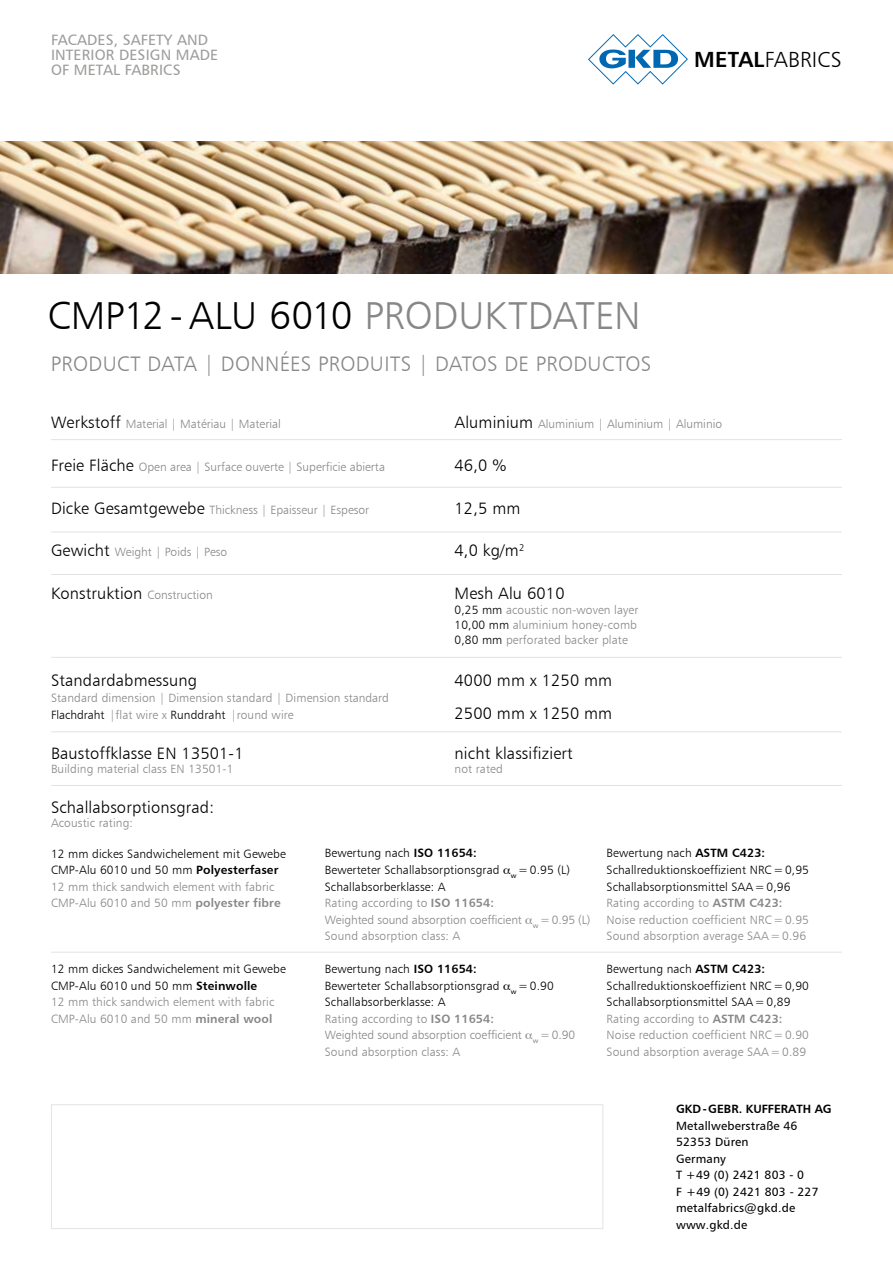
<style>
.page{position:relative;width:893px;height:1263px;background:#fff}
.page>*{position:absolute;margin:0;border:0;box-sizing:border-box;transform-origin:0 0}
.t1{font:39px "Humanist 777 BT Light B";letter-spacing:-.005em;color:#000}
.t2{font:21.75px "Humanist 777 BT Light B";letter-spacing:.01em;color:#000}
.t3{font:21px "Humanist 777 BT Light B";letter-spacing:.01em;color:#878787}
.t4{font:16.5px "Humanist 777 BT Light B";letter-spacing:.01em;color:#000}
.t5{font:15px/15px "Humanist 777 BT Roman B";letter-spacing:.01em;color:#9d9d9c}
.t6{font:12px/16.5px "Humanist 777 BT Light B";letter-spacing:.01em;color:#878787}
.t7{font:12px/16.5px "Humanist 777 BT Light B";letter-spacing:.01em;color:#000}
.t8{font:12px/16.5px "Humanist 777 BT Roman B";letter-spacing:.015em;color:#000}
.t9{font:12px "Humanist 777 BT Bold B";color:#000}
.s1{font-family:"Humanist 777 BT Bold B"}
.s2{color:#878787}
.s3{font-size:16.5px;color:#000}
.s4{font-size:12px;color:#878787}
.s5{font-size:12px;color:#fff}
.s6{color:#000}
.s7{font-family:"Humanist 777 BT Bold B";color:#878787}
.s8{font-family:"Humanist 777 BT Bold B";color:#000}
</style>
<div class="page">
<img style="left:0;top:141px;width:893px;height:132px">
<div style="left:51px;top:1104px;width:552px;height:125px;border:1px solid #e3e3e3"></div>
<hr style="left:51px;top:731px;width:791px;height:1px;background:#e3e3e3">
<hr style="left:51px;top:785px;width:791px;height:1px;background:#e3e3e3">
<hr style="left:51px;top:657px;width:791px;height:1px;background:#e3e3e3">
<hr style="left:51px;top:574px;width:791px;height:1px;background:#e3e3e3">
<hr style="left:51px;top:531px;width:791px;height:1px;background:#e3e3e3">
<hr style="left:51px;top:487px;width:791px;height:1px;background:#e3e3e3">
<hr style="left:51px;top:439px;width:791px;height:1px;background:#e3e3e3">
<hr style="left:51px;top:952px;width:791px;height:1px;background:#e3e3e3">
<svg style="left:588px;top:34px;width:100px;height:51px"></svg>
<p class="t5" style="left:51px;top:32px;width:169px">FACADES, SAFETY AND<br>INTERIOR DESIGN MADE<br>OF METAL FABRICS</p>
<h2 class="t2" style="left:694px;top:46px;width:149px"><span class="s1">METAL</span>FABRICS</h2>
<h1 class="t1" style="left:48px;top:292px;width:594px">CMP12 -ALU 6010 <span class="s2">PRODUKTDATEN</span></h1>
<h3 class="t3" style="left:51px;top:351px;width:602px">PRODUCT DATA | DONNÉES PRODUITS | DATOS DE PRODUCTOS</h3>
<p class="t6" style="left:51px;top:416px;width:231px"><span class="s3">Werkstoff</span> Material | Matériau | Material</p>
<p class="t6" style="left:455px;top:416px;width:269px"><span class="s3">Aluminium</span> Aluminium | Aluminium | Aluminio</p>
<p class="t6" style="left:51px;top:458px;width:335px"><span class="s3">Freie Fläche</span> Open area | Surface ouverte | Superficie abierta</p>
<h3 class="t4" style="left:455px;top:455px;width:53px">46,0 %</h3>
<p class="t6" style="left:51px;top:501px;width:320px"><span class="s3">Dicke Gesamtgewebe</span> Thickness | Epaisseur | Espesor</p>
<h3 class="t4" style="left:455px;top:498px;width:67px">12,5 mm</h3>
<p class="t6" style="left:51px;top:544px;width:178px"><span class="s3">Gewicht</span> Weight | Poids | Peso</p>
<h3 class="t4" style="left:455px;top:541px;width:71px">4,0 kg/m<sup>2</sup></h3>
<h3 class="t4" style="left:51px;top:583px;width:234px">Konstruktion <span class="s4">Construction</span> <span class="s5">| Xxxx | Xxxx</span></h3>
<h3 class="t4" style="left:455px;top:583px;width:112px">Mesh Alu 6010</h3>
<p class="t6" style="left:455px;top:602px;width:185px;line-height:15px;text-align:justify"><span class="s6">0,25 mm</span> acoustic non-woven layer <span class="s6">10,00 mm</span> aluminium honey-comb <span class="s6">0,80 mm</span> perforated backer plate</p>
<h3 class="t4" style="left:51px;top:670px;width:148px">Standardabmessung</h3>
<h3 class="t4" style="left:455px;top:670px;width:159px">4000 mm x 1250 mm</h3>
<p class="t6" style="left:51px;top:689px;width:339px">Standard dimension | Dimension standard | Dimension standard<br><span class="s6">Flachdraht</span> |flat wire x <span class="s6">Runddraht</span> |round wire</p>
<h3 class="t4" style="left:455px;top:703px;width:159px">2500 mm x 1250 mm</h3>
<h3 class="t4" style="left:51px;top:743px;width:194px">Baustoffklasse EN 13501-1</h3>
<h3 class="t4" style="left:455px;top:743px;width:120px">nicht klassifiziert</h3>
<p class="t6" style="left:51px;top:760px;width:184px">Building material class EN 13501-1</p>
<p class="t6" style="left:455px;top:760px;width:50px">not rated</p>
<h3 class="t4" style="left:51px;top:797px;width:164px">Schallabsorptionsgrad:</h3>
<p class="t6" style="left:51px;top:814px;width:83px">Acoustic rating:</p>
<p class="t7" style="left:51px;top:845px;width:236px">12 mm dickes Sandwichelement mit Gewebe CMP-Alu 6010 und 50 mm <span class="s1">Polyesterfaser </span><span class="s2">12 mm thick sandwich element with fabric CMP-Alu 6010 and 50 mm</span> <span class="s7">polyester fibre</span></p>
<p class="t6" style="left:325px;top:845px;width:267px"><span class="s6">Bewertung nach</span> <span class="s8">ISO 11654:<br></span><span class="s6">Bewerteter Schallabsorptionsgrad</span> <sub>w</sub> <span class="s6">= 0.95 (L)<br>Schallabsorberklasse: A<br></span>Rating according to <span class="s1">ISO 11654:<br></span>Weighted sound absorption coefficient <sub>w</sub> = 0.95 (L)<br>Sound absorption class: A</p>
<p class="t6" style="left:325px;top:960px;width:252px"><span class="s6">Bewertung nach</span> <span class="s8">ISO 11654:<br></span><span class="s6">Bewerteter Schallabsorptionsgrad</span> <sub>w</sub> <span class="s6">= 0.90<br>Schallabsorberklasse: A<br></span>Rating according to <span class="s1">ISO 11654:<br></span>Weighted sound absorption coefficient <sub>w</sub> = 0.90<br>Sound absorption class: A</p>
<p class="t7" style="left:51px;top:961px;width:236px">12 mm dickes Sandwichelement mit Gewebe CMP-Alu 6010 und 50 mm <span class="s1">Steinwolle<br></span><span class="s2">12 mm thick sandwich element with fabric CMP-Alu 6010 and 50 mm</span> <span class="s7">mineral wool</span></p>
<p class="t6" style="left:607px;top:845px;width:204px"><span class="s6">Bewertung nach</span> <span class="s8">ASTM C423:<br></span><span class="s6">Schallreduktionskoeffizient NRC = 0,95<br>Schallabsorptionsmittel SAA = 0,96<br></span>Rating according to <span class="s1">ASTM C423:<br></span>Noise reduction coefficient NRC = 0.95<br>Sound absorption average SAA = 0.96</p>
<p class="t6" style="left:607px;top:960px;width:204px"><span class="s6">Bewertung nach</span> <span class="s8">ASTM C423:<br></span><span class="s6">Schallreduktionskoeffizient NRC = 0,90<br>Schallabsorptionsmittel SAA = 0,89<br></span>Rating according to <span class="s1">ASTM C423:<br></span>Noise reduction coefficient NRC = 0.90<br>Sound absorption average SAA = 0.89</p>
<p class="t9" style="left:676px;top:1101px;width:157px">GKD-GEBR. KUFFERATH AG</p>
<p class="t8" style="left:676px;top:1117px;width:144px">Metallweberstraße 46<br>52353 Düren<br>Germany<br>T +49 (0) 2421 803 - 0<br>F +49 (0) 2421 803 - 227 metalfabrics@gkd.de www.gkd.de</p>
</div>
